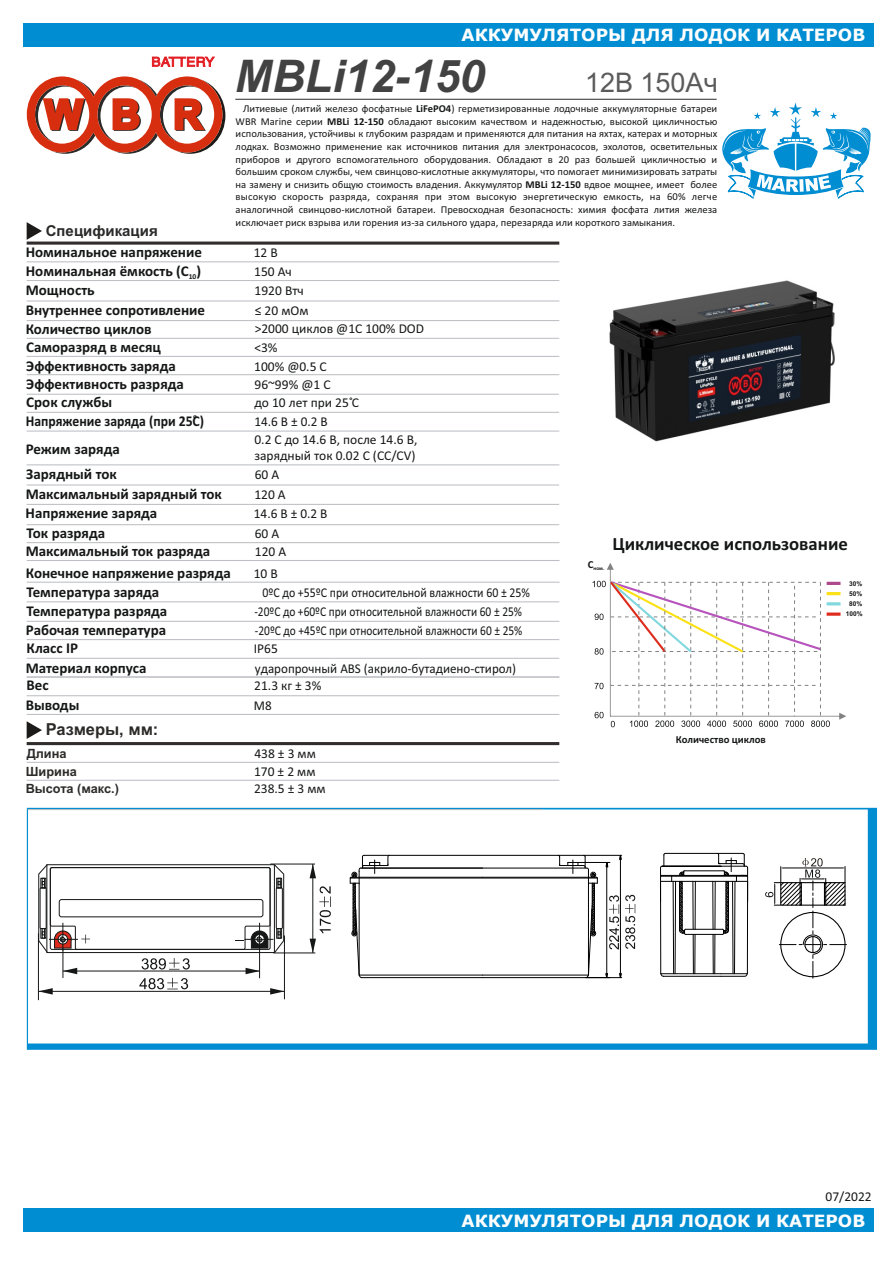
<style>
.page{position:relative;width:893px;height:1263px;background:#fff}
.page>*{position:absolute;margin:0;border:0;box-sizing:border-box;transform-origin:0 0}
.t1{font:italic 700 45px "Arial";color:#434242}
.t2{font:27px "Arial";color:#5b5b5b}
.t3{font:700 18.75px "Calibri";color:#151616}
.t4{font:700 16.95px "Verdana";color:#fefefe}
.t5{font:700 16.5px "Arial";color:#2b2a29}
.t6{font:700 15px/18.3px "Calibri";color:#151616}
.t7{font:700 15px "Calibri";color:#151616;scale:.91 1}
.t8{font:700 15px "Arial";color:#2b2a29}
.t9{font:13.5px/15.3px "Calibri";color:#151616}
.t10{font:13.5px/19.2px "Calibri";color:#151616;text-align:center;scale:.88 1}
.t11{font:13.5px "Calibri";color:#151616;scale:.85 1}
.t12{font:700 12.75px/18.1px "Arial";color:#2b2a29}
.t13{font:700 10.65px "Calibri";color:#151616}
.t14{font:10.5px/12.6px "Calibri";color:#151616;text-align:justify}
.t15{font:700 6.6px/9.8px "Arial";color:#151616}
.t16{font:700 5.4px "Calibri";color:#151616}
.s1{font-weight:700}
</style>
<div class="page">
<hr style="left:27px;top:560px;width:532px;height:1px;background:#bdbfc4">
<hr style="left:27px;top:601px;width:532px;height:1px;background:#bdbfc4">
<hr style="left:27px;top:621px;width:532px;height:1px;background:#bdbfc4">
<hr style="left:27px;top:639px;width:532px;height:1px;background:#bdbfc4">
<hr style="left:27px;top:261px;width:532px;height:1px;background:#bdbfc4">
<hr style="left:27px;top:280px;width:532px;height:1px;background:#bdbfc4">
<hr style="left:27px;top:320px;width:532px;height:1px;background:#bdbfc4">
<hr style="left:27px;top:301px;width:532px;height:1px;background:#bdbfc4">
<hr style="left:27px;top:338px;width:532px;height:1px;background:#bdbfc4">
<hr style="left:27px;top:356px;width:532px;height:1px;background:#bdbfc4">
<hr style="left:27px;top:431px;width:532px;height:1px;background:#bdbfc4">
<hr style="left:27px;top:464px;width:532px;height:1px;background:#bdbfc4">
<hr style="left:27px;top:485px;width:532px;height:1px;background:#bdbfc4">
<hr style="left:27px;top:504px;width:532px;height:1px;background:#bdbfc4">
<hr style="left:27px;top:412px;width:532px;height:1px;background:#bdbfc4">
<hr style="left:27px;top:524px;width:532px;height:1px;background:#bdbfc4">
<hr style="left:27px;top:542px;width:532px;height:1px;background:#bdbfc4">
<hr style="left:27px;top:242px;width:532px;height:2px;background:#312d2d">
<hr style="left:27px;top:742px;width:532px;height:3px;background:#312d2d">
<svg style="left:27px;top:222px;width:15px;height:18px"></svg>
<svg style="left:27px;top:721px;width:15px;height:18px"></svg>
<svg style="left:27px;top:808px;width:850px;height:242px"></svg>
<hr style="left:27px;top:762px;width:532px;height:1px;background:#bdbfc4">
<hr style="left:27px;top:780px;width:532px;height:1px;background:#bdbfc4">
<hr style="left:28px;top:809px;width:514px;height:1px;background:#bdbfc4">
<hr style="left:235px;top:99px;width:482px;height:1px;background:#1d1b19">
<div style="left:23px;top:23px;width:850px;height:23px;background:#008dd2"></div>
<svg style="left:722px;top:102px;width:149px;height:97px"></svg>
<svg style="left:152px;top:56px;width:63px;height:11px"></svg>
<svg style="left:27px;top:76px;width:198px;height:78px"></svg>
<hr style="left:27px;top:374px;width:532px;height:1px;background:#bdbfc4">
<hr style="left:27px;top:394px;width:532px;height:1px;background:#bdbfc4">
<hr style="left:27px;top:582px;width:532px;height:1px;background:#bdbfc4">
<hr style="left:27px;top:658px;width:532px;height:1px;background:#bdbfc4">
<hr style="left:27px;top:677px;width:532px;height:1px;background:#bdbfc4">
<hr style="left:27px;top:714px;width:532px;height:1px;background:#bdbfc4">
<hr style="left:27px;top:695px;width:532px;height:1px;background:#bdbfc4">
<svg style="left:592px;top:563px;width:254px;height:164px"></svg>
<hr style="left:284px;top:935px;width:1px;height:64px;background:#151616">
<hr style="left:38px;top:933px;width:1px;height:67px;background:#151616">
<hr style="left:313px;top:864px;width:1px;height:89px;background:#151616">
<svg style="left:310px;top:939px;width:6px;height:14px"></svg>
<svg style="left:310px;top:864px;width:6px;height:14px"></svg>
<hr style="left:270px;top:864px;width:45px;height:1px;background:#151616">
<hr style="left:273px;top:953px;width:42px;height:1px;background:#151616">
<svg style="left:319px;top:886px;width:12px;height:47px"></svg>
<svg style="left:38px;top:863px;width:247px;height:131px"></svg>
<hr style="left:664px;top:976px;width:57px;height:1px;background:#000">
<svg style="left:660px;top:853px;width:88px;height:123px"></svg>
<svg style="left:350px;top:853px;width:285px;height:126px"></svg>
<svg style="left:765px;top:858px;width:81px;height:120px"></svg>
<div style="left:23px;top:1209px;width:850px;height:23px;background:#008dd2"></div>
<img style="left:609px;top:280px;width:226px;height:162px">
<h3 class="t4" style="left:462px;top:28px;width:405px">АККУМУЛЯТОРЫ ДЛЯ ЛОДОК И КАТЕРОВ</h3>
<h1 class="t1" style="left:235px;top:60px;width:252px">MBLi12-150</h1>
<h2 class="t2" style="left:585px;top:73px;width:134px">12В 150Ач</h2>
<h3 class="t8" style="left:46px;top:225px;width:114px">Спецификация</h3>
<h3 class="t6" style="left:26px;top:244px;width:178px;line-height:18.8px">Номинальное напряжение<br>Номинальная ёмкость (С )<sub>10</sub></h3>
<p class="t14" style="left:236px;top:103px;width:483px;text-indent:8px">Литиевые (литий железо фосфатные <span class="s1">LiFePO4</span>) герметизированные лодочные аккумуляторные батареи WBR Marine серии <span class="s1">MBLi 12-150</span> обладают высоким качеством и надежностью, высокой цикличностью использования, устойчивы к глубоким разрядам и применяются для питания на яхтах, катерах и моторных лодках. Возможно применение как источников питания для электронасосов, эхолотов, осветительных приборов и другого вспомогательного оборудования. Обладают в 20 раз большей цикличностью и большим сроком службы, чем свинцово-кислотные аккумуляторы, что помогает минимизировать затраты на замену и снизить общую стоимость владения. Аккумулятор <span class="s1">MBLi 12-150</span> вдвое мощнее, имеет более высокую скорость разряда, сохраняя при этом высокую энергетическую емкость, на 60% легче аналогичной свинцово-кислотной батареи. Превосходная безопасность: химия фосфата лития железа исключает риск взрыва или горения из-за сильного удара, перезаряда или короткого замыкания.</p>
<p class="t9" style="left:254px;top:246px;width:26px">12 В</p>
<p class="t9" style="left:254px;top:265px;width:39px">150 Ач</p>
<h3 class="t6" style="left:26px;top:282px;width:70px">Мощность</h3>
<p class="t9" style="left:255px;top:284px;width:51px">1920 Втч</p>
<h3 class="t6" style="left:26px;top:302px;width:181px">Внутреннее сопротивление</h3>
<p class="t9" style="left:255px;top:304px;width:55px">≤ 20 мОм</p>
<h3 class="t6" style="left:26px;top:321px;width:127px">Количество циклов</h3>
<p class="t9" style="left:255px;top:322px;width:171px">&gt;2000 циклов @1C 100% DOD</p>
<h3 class="t6" style="left:26px;top:339px;width:136px">Саморазряд в месяц</h3>
<p class="t9" style="left:254px;top:341px;width:25px">&lt;3%</p>
<h3 class="t6" style="left:26px;top:358px;width:151px">Эффективность заряда</h3>
<p class="t9" style="left:254px;top:360px;width:74px">100% @0.5 C</p>
<h3 class="t6" style="left:26px;top:376px;width:159px">Эффективность разряда</h3>
<p class="t9" style="left:255px;top:378px;width:77px">96~99% @1 C</p>
<h3 class="t6" style="left:26px;top:394px;width:87px">Срок службы</h3>
<p class="t9" style="left:255px;top:396px;width:106px">до 10 лет при 25˚С</p>
<h3 class="t7" style="left:26px;top:415px;width:198px">Напряжение заряда (при 25˚С)</h3>
<p class="t9" style="left:254px;top:415px;width:75px">14.6 В ± 0.2 В</p>
<h3 class="t6" style="left:26px;top:441px;width:96px">Режим заряда</h3>
<p class="t9" style="left:254px;top:433px;width:164px">0.2 C до 14.6 В, после 14.6 В, зарядный ток 0.02 C (CC/CV)</p>
<h3 class="t6" style="left:26px;top:466px;width:92px">Зарядный ток</h3>
<p class="t9" style="left:255px;top:468px;width:26px">60 A</p>
<h3 class="t6" style="left:26px;top:486px;width:198px">Максимальный зарядный ток</h3>
<p class="t9" style="left:254px;top:488px;width:33px">120 А</p>
<h3 class="t6" style="left:26px;top:505px;width:133px">Напряжение заряда</h3>
<p class="t9" style="left:254px;top:507px;width:75px">14.6 В ± 0.2 В</p>
<h3 class="t6" style="left:27px;top:525px;width:80px">Ток разряда</h3>
<p class="t9" style="left:255px;top:527px;width:26px">60 А</p>
<h3 class="t6" style="left:26px;top:543px;width:186px">Максимальный ток разряда</h3>
<p class="t9" style="left:255px;top:545px;width:33px">120 А</p>
<h3 class="t6" style="left:26px;top:565px;width:207px">Конечное напряжение разряда</h3>
<p class="t9" style="left:254px;top:567px;width:26px">10 В</p>
<h3 class="t6" style="left:26px;top:603px;width:143px">Температура разряда<br>Рабочая температура</h3>
<h3 class="t6" style="left:27px;top:584px;width:134px">Температура заряда</h3>
<p class="t10" style="left:254px;top:584px;width:315px">0ºС до +55ºС при относительной влажности 60 ± 25% -20ºС до +60ºС при относительной влажности 60 ± 25%</p>
<p class="t11" style="left:255px;top:625px;width:316px">-20ºС до +45ºС при относительной влажности 60 ± 25%</p>
<h3 class="t6" style="left:27px;top:640px;width:53px">Класс IP</h3>
<p class="t9" style="left:254px;top:642px;width:26px">IP65</p>
<h3 class="t6" style="left:26px;top:660px;width:122px">Материал корпуса</h3>
<p class="t9" style="left:255px;top:662px;width:263px">ударопрочный ABS (акрило-бутадиено-стирол)</p>
<h3 class="t6" style="left:27px;top:677px;width:24px">Вес</h3>
<p class="t9" style="left:254px;top:679px;width:69px">21.3 кг ± 3%</p>
<h3 class="t6" style="left:26px;top:697px;width:55px">Выводы</h3>
<p class="t9" style="left:254px;top:699px;width:19px">М8</p>
<h3 class="t5" style="left:46px;top:723px;width:114px">Размеры, мм:</h3>
<p class="t12" style="left:26px;top:746px;width:53px">Длина<br>Ширина</p>
<p class="t12" style="left:26px;top:781px;width:95px">Высота (макс.)</p>
<p class="t9" style="left:254px;top:782px;width:73px">238.5 ± 3 мм</p>
<p class="t9" style="left:254px;top:747px;width:63px">438 ± 3 мм</p>
<p class="t9" style="left:254px;top:765px;width:63px">170 ± 2 мм</p>
<p class="t16" style="left:588px;top:566px;width:18px"><sup>С</sup>ном.</p>
<h3 class="t3" style="left:612px;top:536px;width:237px">Циклическое использование</h3>
<p class="t15" style="left:849px;top:579px;width:15px">30%<br>50%</p>
<p class="t15" style="left:846px;top:599px;width:18px;line-height:10.2px;text-align:center">80%<br>100%</p>
<p class="t13" style="left:676px;top:735px;width:91px">Количество циклов</p>
<p class="t9" style="left:825px;top:1189px;width:48px">07/2022</p>
<h3 class="t4" style="left:462px;top:1213px;width:405px">АККУМУЛЯТОРЫ ДЛЯ ЛОДОК И КАТЕРОВ</h3>
</div>
